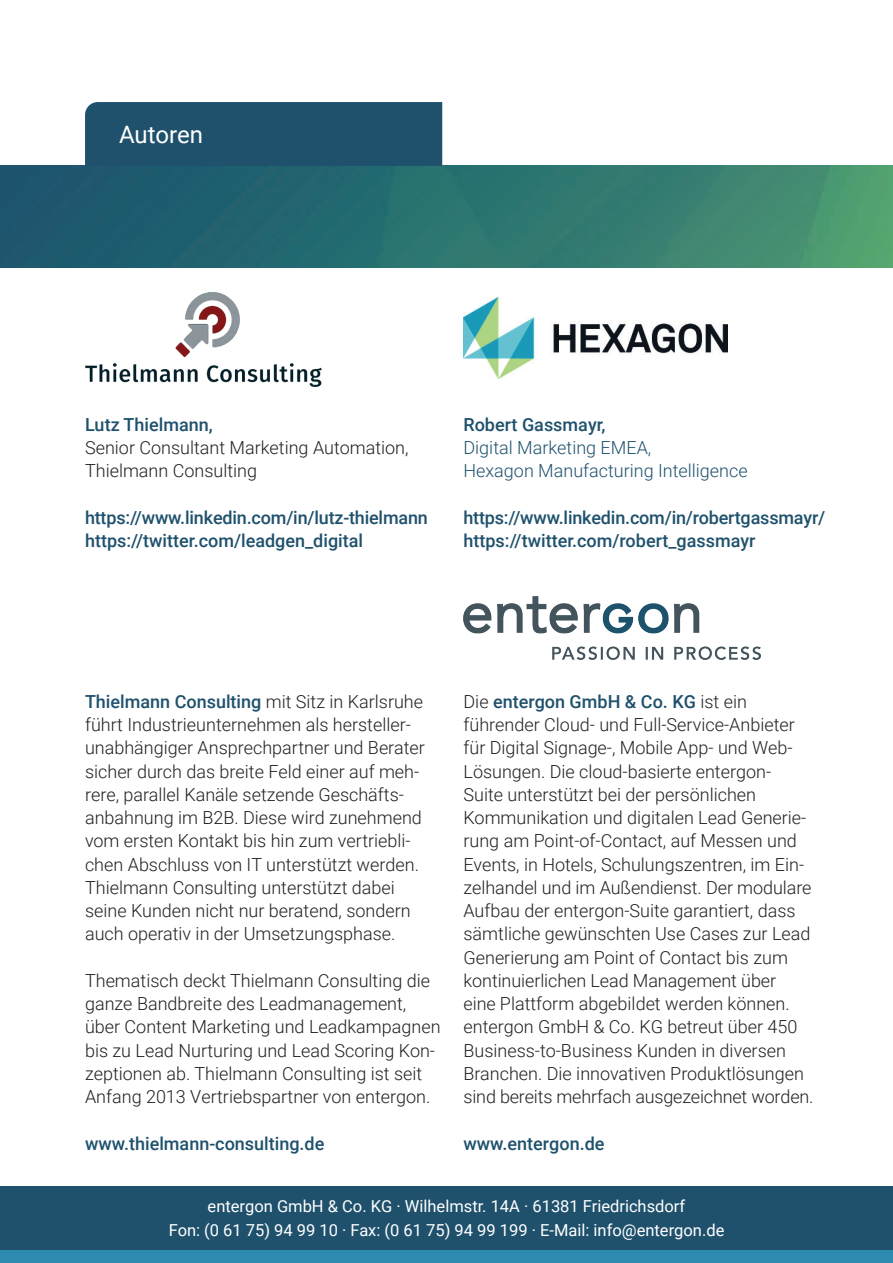
<style>
.page{position:relative;width:893px;height:1263px;background:#fff}
.page>*{position:absolute;margin:0;border:0;box-sizing:border-box;transform-origin:0 0}
.t1{font:24px "Roboto";color:#fff}
.t2{font:300 18px/23.2px "Roboto";color:#231f20}
.t3{font:500 18px/23.2px "Roboto";color:#1f516d}
.t4{font:300 18px/23.2px "Roboto";color:#1f516d}
.t5{font:16.5px/24px "Roboto";color:#fff;text-align:center}
.s1{font-weight:500;color:#1f516d}
</style>
<div class="page">
<div style="left:0;top:1250px;width:893px;height:13px;background:#2c8bae"></div>
<div style="left:0;top:1186px;width:893px;height:64px;background:#1f516d"></div>
<img style="left:463px;top:597px;width:297px;height:62px">
<img style="left:85px;top:292px;width:237px;height:94px">
<img style="left:0;top:166px;width:893px;height:102px">
<div style="left:85px;top:102px;width:357px;height:64px;background:#1f516d"></div>
<img style="left:463px;top:297px;width:264px;height:82px">
<h1 class="t1" style="left:119px;top:118px;width:86px">Autoren</h1>
<p class="t3" style="left:85px;top:412px;width:129px">Lutz Thielmann,</p>
<p class="t2" style="left:85px;top:435px;width:325px">Senior Consultant Marketing Automation,<br>Thielmann Consulting</p>
<p class="t3" style="left:85px;top:505px;width:344px">https://www.linkedin.com/in/lutz-thielmann https://twitter.com/leadgen_digital</p>
<p class="t3" style="left:463px;top:412px;width:144px">Robert Gassmayr,</p>
<p class="t4" style="left:463px;top:435px;width:286px">Digital Marketing EMEA,<br>Hexagon Manufacturing Intelligence</p>
<p class="t3" style="left:463px;top:505px;width:363px">https://www.linkedin.com/in/robertgassmayr/ https://twitter.com/robert_gassmayr</p>
<p class="t2" style="left:85px;top:689px;width:341px"><span class="s1">Thielmann Consulting</span> mit Sitz in Karlsruhe führt Industrieunternehmen als hersteller&shy;unabhängiger Ansprechpartner und Berater sicher durch das breite Feld einer auf meh&shy;rere, parallel Kanäle setzende Geschäfts&shy;anbahnung im B2B. Diese wird zunehmend vom ersten Kontakt bis hin zum vertriebli&shy;chen Abschluss von IT unterstützt werden.<br>Thielmann Consulting unterstützt dabei seine Kunden nicht nur beratend, sondern auch operativ in der Umsetzungsphase.</p>
<p class="t2" style="left:85px;top:968px;width:357px">Thematisch deckt Thielmann Consulting die ganze Bandbreite des Leadmanagement, über Content Marketing und Leadkampagnen bis zu Lead Nurturing und Lead Scoring Kon&shy;zeptionen ab. Thielmann Consulting ist seit Anfang 2013 Vertriebspartner von entergon.</p>
<p class="t3" style="left:85px;top:1131px;width:241px">www.thielmann-consulting.de</p>
<p class="t2" style="left:463px;top:689px;width:351px">Die <span class="s1">entergon GmbH &amp; Co. KG</span> ist ein führender Cloud- und Full-Service-Anbieter für Digital Signage-, Mobile App- und Web-Lösungen. Die cloud-basierte entergon-Suite unterstützt bei der persönlichen Kommunikation und digitalen Lead Generie&shy;rung am Point-of-Contact, auf Messen und Events, in Hotels, Schulungszentren, im Ein&shy;zelhandel und im Außendienst. Der modulare Aufbau der entergon-Suite garantiert, dass sämtliche gewünschten Use Cases zur Lead Generierung am Point of Contact bis zum kontinuierlichen Lead Management über<br>eine Plattform abgebildet werden können. entergon GmbH &amp; Co. KG betreut über 450<br>Business-to-Business Kunden in diversen Branchen. Die innovativen Produktlösungen sind bereits mehrfach ausgezeichnet worden.</p>
<p class="t3" style="left:463px;top:1131px;width:143px">www.entergon.de</p>
<p class="t5" style="left:169px;top:1193px;width:557px">entergon GmbH &amp; Co. KG · Wilhelmstr. 14A · 61381 Friedrichsdorf<br>Fon: (0 61 75) 94 99 10 · Fax: (0 61 75) 94 99 199 · E-Mail: info@entergon.de</p>
</div>
